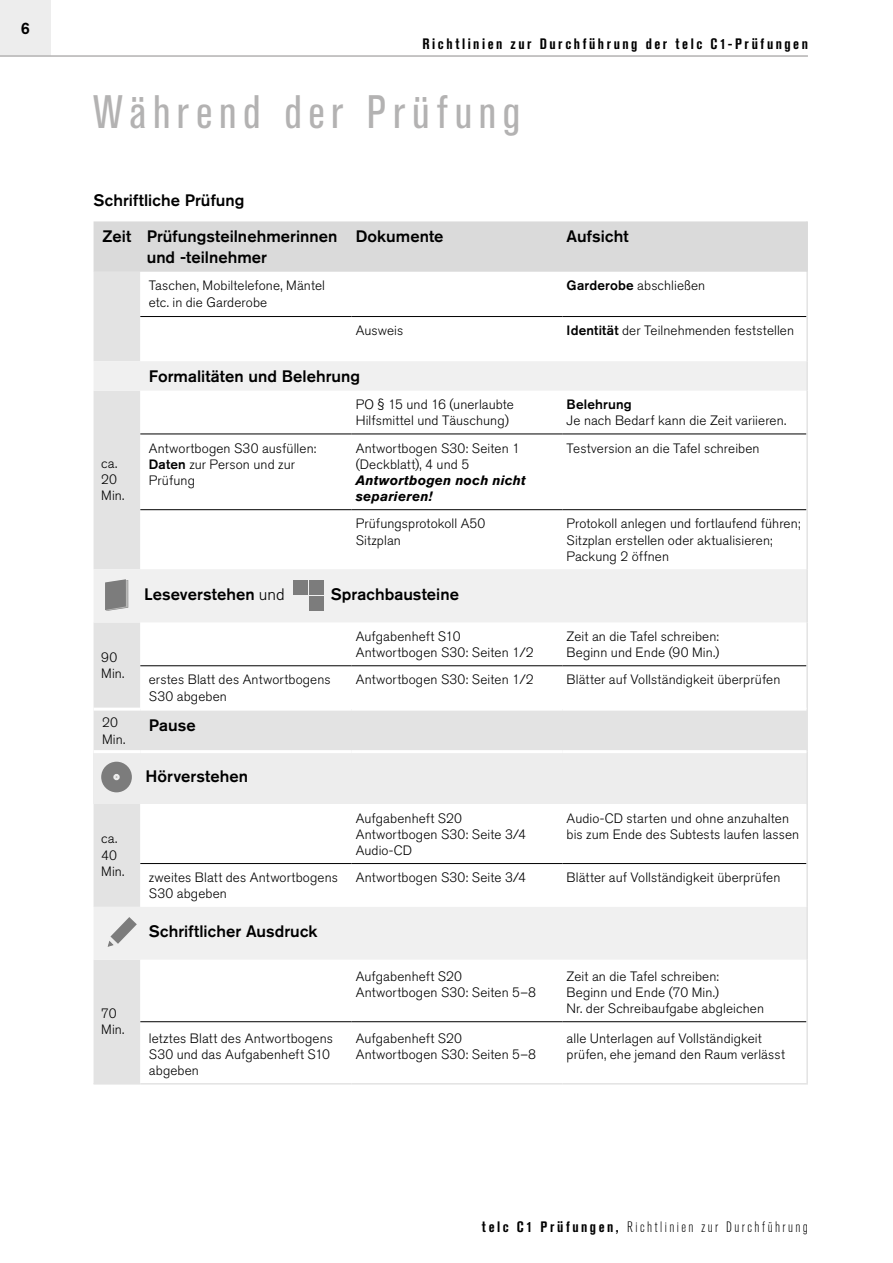
<style>
.page{position:relative;width:893px;height:1263px;background:#fff}
.page>*{position:absolute;margin:0;border:0;box-sizing:border-box;transform-origin:0 0}
.t1{font:condensed 46.5px "Akzidenz Grotesk Pro";letter-spacing:.145em;color:#b3b2b2}
.t2{font:500 16.5px/35.8px "Akzidenz Grotesk Pro";letter-spacing:.005em;color:#000}
.t3{font:700 condensed 15px "Akzidenz Grotesk Pro";letter-spacing:.165em;color:#000}
.t4{font:300 condensed 15px "Akzidenz Grotesk Pro";letter-spacing:.16em;color:#000}
.t5{font:300 13.5px/16.2px "Akzidenz Grotesk Pro";letter-spacing:.01em;color:#000}
.t6{font:italic 700 13.5px/16.2px "Akzidenz Grotesk Pro";letter-spacing:.01em;color:#000}
.t7{font:500 13.5px "Akzidenz Grotesk Pro";letter-spacing:.01em;color:#000}
.s1{font-weight:500}
.s2{font-weight:300}
.s3{font-weight:700}
</style>
<div class="page">
<div style="left:0;top:0;width:51px;height:55px;background:#ededed"></div>
<hr style="left:0;top:55px;width:808px;height:2px;background:#b3b2b2">
<div style="left:94px;top:221px;width:712px;height:51px;background:#dadada"></div>
<svg style="left:94px;top:361px;width:712px;height:599px"></svg>
<div style="left:94px;top:752px;width:713px;height:52px;background:#ededed"></div>
<hr style="left:140px;top:434px;width:211px;height:1px;background:#000">
<hr style="left:351px;top:434px;width:211px;height:1px;background:#000">
<hr style="left:562px;top:434px;width:244px;height:1px;background:#000">
<hr style="left:140px;top:509px;width:211px;height:1px;background:#000">
<hr style="left:351px;top:509px;width:211px;height:1px;background:#000">
<hr style="left:562px;top:509px;width:244px;height:1px;background:#000">
<hr style="left:140px;top:665px;width:211px;height:1px;background:#000">
<hr style="left:351px;top:665px;width:211px;height:1px;background:#000">
<hr style="left:562px;top:665px;width:244px;height:1px;background:#000">
<hr style="left:140px;top:863px;width:211px;height:1px;background:#000">
<hr style="left:351px;top:863px;width:211px;height:1px;background:#000">
<hr style="left:562px;top:863px;width:244px;height:1px;background:#000">
<hr style="left:140px;top:1021px;width:211px;height:1px;background:#000">
<hr style="left:351px;top:1021px;width:211px;height:1px;background:#000">
<hr style="left:562px;top:1021px;width:244px;height:1px;background:#000">
<hr style="left:140px;top:316px;width:211px;height:1px;background:#000">
<hr style="left:351px;top:316px;width:211px;height:1px;background:#000">
<hr style="left:562px;top:316px;width:244px;height:1px;background:#000">
<hr style="left:806px;top:272px;width:2px;height:44px;background:#e3e3e3">
<hr style="left:806px;top:316px;width:2px;height:45px;background:#e3e3e3">
<hr style="left:806px;top:361px;width:2px;height:30px;background:#e3e3e3">
<hr style="left:806px;top:391px;width:2px;height:43px;background:#e3e3e3">
<hr style="left:806px;top:434px;width:2px;height:76px;background:#e3e3e3">
<hr style="left:806px;top:510px;width:2px;height:59px;background:#e3e3e3">
<hr style="left:806px;top:622px;width:2px;height:44px;background:#e3e3e3">
<hr style="left:806px;top:666px;width:2px;height:43px;background:#e3e3e3">
<hr style="left:806px;top:804px;width:2px;height:59px;background:#e3e3e3">
<hr style="left:806px;top:863px;width:2px;height:44px;background:#e3e3e3">
<hr style="left:806px;top:960px;width:2px;height:62px;background:#e3e3e3">
<hr style="left:806px;top:1022px;width:2px;height:61px;background:#e3e3e3">
<hr style="left:140px;top:1083px;width:211px;height:1px;background:#e3e3e3">
<hr style="left:351px;top:1083px;width:211px;height:1px;background:#e3e3e3">
<hr style="left:562px;top:1083px;width:246px;height:1px;background:#e3e3e3">
<hr style="left:94px;top:1083px;width:46px;height:1px;background:#e3e3e3">
<hr style="left:806px;top:569px;width:2px;height:53px;background:#e3e3e3">
<hr style="left:806px;top:752px;width:2px;height:52px;background:#e3e3e3">
<hr style="left:806px;top:709px;width:2px;height:43px;background:#e3e3e3">
<hr style="left:806px;top:907px;width:2px;height:53px;background:#e3e3e3">
<hr style="left:806px;top:221px;width:2px;height:51px;background:#dadada">
<hr style="left:94px;top:708px;width:46px;height:3px;background:#fff">
<hr style="left:94px;top:750px;width:46px;height:3px;background:#fff">
<hr style="left:140px;top:708px;width:211px;height:3px;background:#fff">
<hr style="left:351px;top:708px;width:211px;height:3px;background:#fff">
<hr style="left:562px;top:708px;width:244px;height:3px;background:#fff">
<hr style="left:140px;top:750px;width:211px;height:3px;background:#fff">
<hr style="left:351px;top:750px;width:211px;height:3px;background:#fff">
<hr style="left:562px;top:750px;width:244px;height:3px;background:#fff">
<svg style="left:105px;top:579px;width:23px;height:32px"></svg>
<div style="left:293px;top:580px;width:14px;height:14px;background:#7c7c7c"></div>
<div style="left:309px;top:580px;width:15px;height:14px;background:#7c7c7c"></div>
<div style="left:309px;top:596px;width:15px;height:15px;background:#7c7c7c"></div>
<div style="left:101px;top:762px;width:31px;height:30px;background:#7c7c7c;border-radius:50%"></div>
<div style="left:113px;top:774px;width:7px;height:6px;border:2px solid #ededed;border-radius:50%"></div>
<svg style="left:103px;top:917px;width:38px;height:31px"></svg>
<p class="t2" style="left:21px;top:10px;width:11px">6</p>
<p class="t3" style="left:422px;top:34px;width:387px">Richtlinien zur Durchführung der telc C1-Prüfungen</p>
<h1 class="t1" style="left:94px;top:82px;width:428px">Während der Prüfung</h1>
<p class="t2" style="left:103px;top:182px;width:236px;text-indent:-9px">Schriftliche Prüfung<br>Zeit Prüfungsteilnehmerinnen</p>
<p class="t2" style="left:147px;top:239px;width:122px">und -teilnehmer</p>
<p class="t2" style="left:356px;top:218px;width:89px">Dokumente</p>
<p class="t2" style="left:567px;top:218px;width:63px">Aufsicht</p>
<p class="t5" style="left:149px;top:278px;width:178px">Taschen, Mobiltelefone, Mäntel etc. in die Garderobe</p>
<p class="t5" style="left:567px;top:278px;width:140px"><span class="s1">Garderobe</span> abschließen</p>
<p class="t5" style="left:356px;top:322px;width:49px">Ausweis</p>
<p class="t5" style="left:567px;top:322px;width:229px"><span class="s1">Identität</span> der Teilnehmenden feststellen</p>
<p class="t2" style="left:149px;top:358px;width:213px">Formalitäten und Belehrung</p>
<p class="t5" style="left:101px;top:455px;width:25px">ca.<br>20<br>Min.</p>
<p class="t5" style="left:101px;top:649px;width:25px">90<br>Min.</p>
<p class="t5" style="left:356px;top:396px;width:160px">PO § 15 und 16 (unerlaubte<br>Hilfsmittel und Täuschung)</p>
<p class="t7" style="left:567px;top:396px;width:67px">Belehrung</p>
<p class="t5" style="left:567px;top:413px;width:221px">Je nach Bedarf kann die Zeit variieren.</p>
<p class="t5" style="left:149px;top:440px;width:169px">Antwortbogen S30 ausfüllen:<br><span class="s1">Daten</span> zur Person und zur<br>Prüfung</p>
<p class="t5" style="left:356px;top:440px;width:166px">Antwortbogen S30: Seiten 1 (Deckblatt), 4 und 5</p>
<p class="t6" style="left:356px;top:472px;width:172px">Antwortbogen noch nicht separieren!</p>
<p class="t5" style="left:567px;top:440px;width:195px">Testversion an die Tafel schreiben</p>
<p class="t5" style="left:356px;top:515px;width:131px">Prüfungsprotokoll A50<br>Sitzplan</p>
<p class="t5" style="left:567px;top:515px;width:235px">Protokoll anlegen und fortlaufend führen;<br>Sitzplan erstellen oder aktualisieren;<br>Packung 2 öffnen</p>
<p class="t2" style="left:144px;top:576px;width:142px">Leseverstehen <span class="s2">und</span></p>
<p class="t2" style="left:331px;top:576px;width:130px">Sprachbausteine</p>
<p class="t5" style="left:356px;top:628px;width:179px">Aufgabenheft S10<br>Antwortbogen S30: Seiten 1/2</p>
<p class="t5" style="left:567px;top:628px;width:154px">Zeit an die Tafel schreiben:<br>Beginn und Ende (90 Min.)</p>
<p class="t5" style="left:149px;top:672px;width:183px">erstes Blatt des Antwortbogens<br>S30 abgeben</p>
<p class="t5" style="left:356px;top:672px;width:179px">Antwortbogen S30: Seiten 1/2</p>
<p class="t5" style="left:567px;top:672px;width:215px">Blätter auf Vollständigkeit überprüfen</p>
<p class="t5" style="left:102px;top:714px;width:25px">20<br>Min.</p>
<p class="t2" style="left:149px;top:707px;width:48px">Pause</p>
<p class="t2" style="left:145px;top:758px;width:104px">Hörverstehen</p>
<p class="t5" style="left:101px;top:831px;width:25px">ca.<br>40<br>Min.</p>
<p class="t5" style="left:101px;top:1005px;width:25px">70<br>Min.</p>
<p class="t5" style="left:356px;top:810px;width:172px">Aufgabenheft S20<br>Antwortbogen S30: Seite 3/4<br>Audio-CD</p>
<p class="t5" style="left:567px;top:810px;width:234px">Audio-CD starten und ohne anzuhalten bis zum Ende des Subtests laufen lassen</p>
<p class="t5" style="left:149px;top:869px;width:191px">zweites Blatt des Antwortbogens<br>S30 abgeben</p>
<p class="t5" style="left:356px;top:869px;width:172px">Antwortbogen S30: Seite 3/4</p>
<p class="t5" style="left:567px;top:869px;width:215px">Blätter auf Vollständigkeit überprüfen</p>
<p class="t2" style="left:149px;top:913px;width:170px">Schriftlicher Ausdruck</p>
<p class="t5" style="left:356px;top:968px;width:182px">Aufgabenheft S20<br>Antwortbogen S30: Seiten 5–8</p>
<p class="t5" style="left:567px;top:968px;width:199px">Zeit an die Tafel schreiben:<br>Beginn und Ende (70 Min.)<br>Nr. der Schreibaufgabe abgleichen</p>
<p class="t5" style="left:149px;top:1030px;width:186px">letztes Blatt des Antwortbogens<br>S30 und das Aufgabenheft S10 abgeben</p>
<p class="t5" style="left:356px;top:1030px;width:182px">Aufgabenheft S20<br>Antwortbogen S30: Seiten 5–8</p>
<p class="t5" style="left:567px;top:1030px;width:220px">alle Unterlagen auf Vollständigkeit prüfen, ehe jemand den Raum verlässt</p>
<p class="t4" style="left:482px;top:1217px;width:327px"><span class="s3">telc C1 Prüfungen,</span> Richtlinien zur Durchführung</p>
</div>
